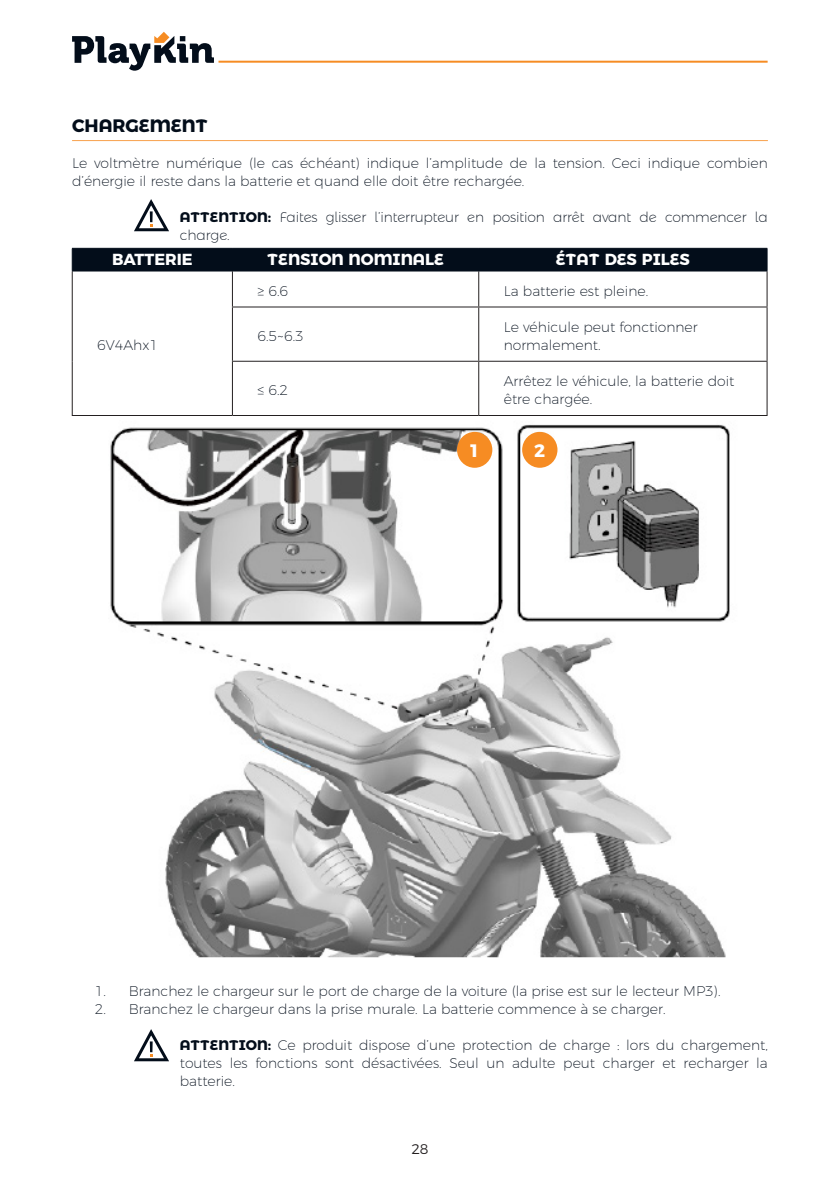
<style>
.page{position:relative;width:840px;height:1191px;background:#fff}
.page>*{position:absolute;margin:0;border:0;box-sizing:border-box;transform-origin:0 0}
.TITOL_2_ES{font:700 18px "Montserrat Alternates";color:#030d1a}
.Interior{font:700 18px "Montserrat";color:#fff}
.Interior-2{font:700 16px "Montserrat Alternates";color:#fff}
.Interior-3{font:700 16px "Montserrat";color:#fff}
.interior_dins_titol{font:200 14px/18px "Montserrat";color:#030d1a;text-align:justify}
.Interior-4{font:200 14px/18px "Montserrat";color:#030d1a}
.Interior_taula_9{font:200 14px/18px "Montserrat";color:#030d1a}
.interior_dins_titol-2{font:200 14px/18px "Montserrat Alternates";letter-spacing:-.01em;color:#030d1a}
.t1{font:300 14px "Montserrat Alternates";color:#231f20}
.s1{font-weight:700}
.s2{font-family:"Montserrat Alternates";font-weight:700}
</style>
<div class="page">
<svg style="left:72px;top:32px;width:142px;height:39px"></svg>
<hr style="left:218px;top:61px;width:549px;height:2px;background:#f68c23">
<hr style="left:72px;top:140px;width:695px;height:1px;background:#f8a14c">
<svg style="left:134px;top:199px;width:35px;height:33px"></svg>
<hr style="left:72px;top:271px;width:1px;height:36px;background:#231f20">
<hr style="left:232px;top:271px;width:1px;height:35px;background:#231f20">
<hr style="left:478px;top:271px;width:1px;height:35px;background:#231f20">
<hr style="left:766px;top:271px;width:1px;height:35px;background:#231f20">
<hr style="left:72px;top:307px;width:1px;height:54px;background:#231f20">
<hr style="left:232px;top:306px;width:246px;height:1px;background:#231f20">
<hr style="left:232px;top:307px;width:1px;height:54px;background:#231f20">
<hr style="left:478px;top:306px;width:289px;height:1px;background:#231f20">
<hr style="left:478px;top:307px;width:1px;height:54px;background:#231f20">
<hr style="left:766px;top:307px;width:1px;height:54px;background:#231f20">
<hr style="left:72px;top:361px;width:1px;height:54px;background:#231f20">
<hr style="left:232px;top:361px;width:246px;height:1px;background:#231f20">
<hr style="left:232px;top:362px;width:1px;height:53px;background:#231f20">
<hr style="left:478px;top:361px;width:289px;height:1px;background:#231f20">
<hr style="left:478px;top:362px;width:1px;height:53px;background:#231f20">
<hr style="left:766px;top:362px;width:1px;height:53px;background:#231f20">
<hr style="left:72px;top:415px;width:160px;height:1px;background:#231f20">
<hr style="left:232px;top:415px;width:246px;height:1px;background:#231f20">
<hr style="left:478px;top:415px;width:289px;height:1px;background:#231f20">
<div style="left:72px;top:248px;width:695px;height:23px;background:#030d1a"></div>
<hr style="left:72px;top:271px;width:160px;height:1px;background:#030d1a">
<hr style="left:232px;top:271px;width:246px;height:1px;background:#030d1a">
<hr style="left:478px;top:271px;width:288px;height:1px;background:#030d1a">
<img style="left:110px;top:424px;width:620px;height:534px">
<div style="left:457px;top:432px;width:35px;height:36px;background:#f68c23;border-radius:50%"></div>
<div style="left:522px;top:432px;width:35px;height:36px;background:#f68c23;border-radius:50%"></div>
<svg style="left:134px;top:1029px;width:35px;height:33px"></svg>
<p class="TITOL_2_ES" style="left:72px;top:110px;width:137px">CHARGEMENT</p>
<p class="Interior-4" style="left:72px;top:152px;width:697px">Le voltmètre numérique (le cas échéant) indique l’amplitude de la tension. Ceci indique combien d’énergie il reste dans la batterie et quand elle doit être rechargée.</p>
<p class="interior_dins_titol-2" style="left:180px;top:206px;width:589px"><span class="s1">ATTENTION:</span> Faites glisser l’interrupteur en position arrêt avant de commencer la charge.</p>
<p class="Interior-3" style="left:112px;top:246px;width:82px">BATTERIE</p>
<p class="Interior-2" style="left:267px;top:246px;width:178px">TENSION NOMINALE</p>
<p class="Interior-2" style="left:555px;top:246px;width:135px">ÉTAT DES PILES</p>
<p class="Interior_taula_9" style="left:97px;top:335px;width:62px">6V4Ahx1</p>
<p class="Interior_taula_9" style="left:257px;top:280px;width:32px">≥ 6.6</p>
<p class="Interior_taula_9" style="left:503px;top:280px;width:146px">La batterie est pleine.</p>
<p class="Interior_taula_9" style="left:257px;top:326px;width:48px">6.5~6.3</p>
<p class="Interior_taula_9" style="left:503px;top:317px;width:195px">Le véhicule peut fonctionner normalement.</p>
<p class="Interior_taula_9" style="left:257px;top:380px;width:32px">≤ 6.2</p>
<p class="Interior_taula_9" style="left:503px;top:371px;width:232px">Arrêtez le véhicule, la batterie doit être chargée.</p>
<p class="Interior" style="left:468px;top:435px;width:13px">1</p>
<p class="Interior" style="left:534px;top:435px;width:13px">2</p>
<p class="interior_dins_titol" style="left:95px;top:980px;width:626px">1. Branchez le chargeur sur le port de charge de la voiture (la prise est sur le lecteur MP3).</p>
<p class="interior_dins_titol" style="left:95px;top:998px;width:572px">2. Branchez le chargeur dans la prise murale. La batterie commence à se charger.</p>
<p class="interior_dins_titol" style="left:180px;top:1034px;width:589px"><span class="s2">ATTENTION:</span> Ce produit dispose d’une protection de charge : lors du chargement, toutes les fonctions sont désactivées. Seul un adulte peut charger et recharger la batterie.</p>
<p class="t1" style="left:411px;top:1138px;width:19px">28</p>
</div>
